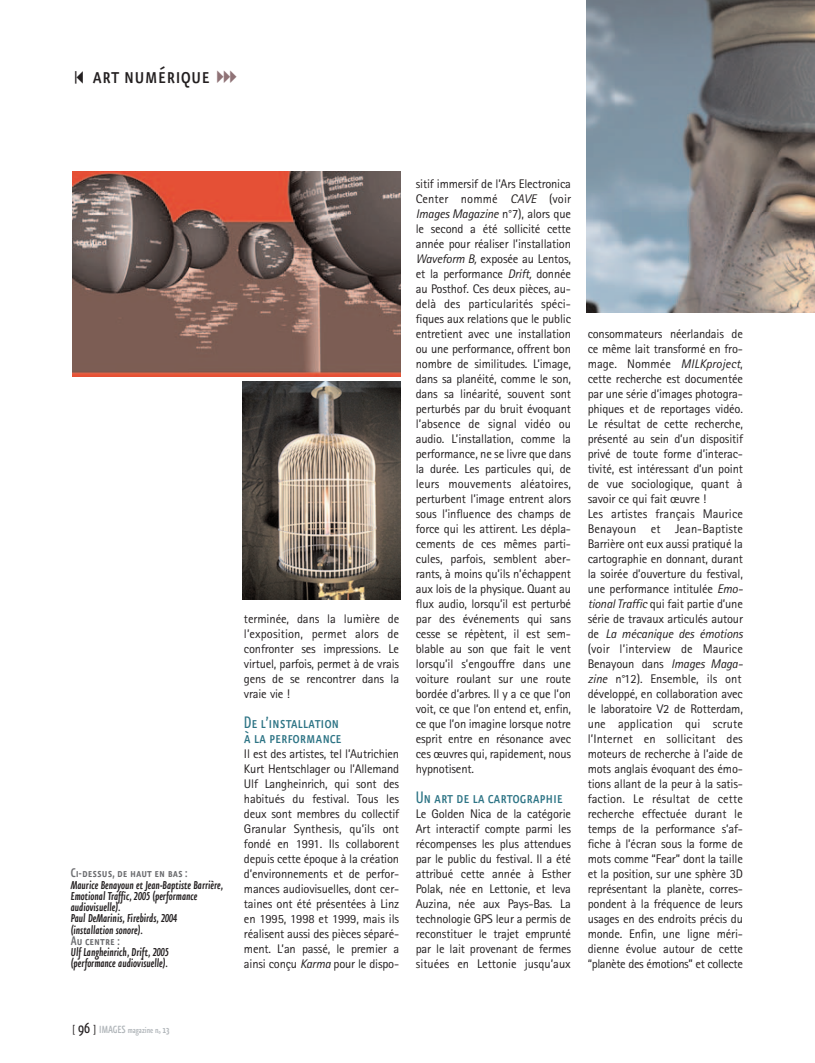
<style>
.page{position:relative;width:815px;height:1063px;background:#fff}
.page>*{position:absolute;margin:0;border:0;box-sizing:border-box;transform-origin:0 0}
.t1{font:27.5px "Eureka Sans Cond Regular Caps";color:#231f20}
.t2{font:20px/15px "Eureka Sans Cond Regular Caps";letter-spacing:-.01em;color:#2d7485}
.t3{font:15px "Eureka Sans Cond Medium Caps";color:#6c6d70}
.t4{font:italic 500 13.75px/11.2px "Eureka Sans Cond";color:#231f20}
.t5{font:12.5px/15px "Rotis Sans Serif";letter-spacing:-.015em;color:#231f20;text-align:justify}
.t6{font:500 10px "Eureka Sans Cond";color:#b2b7bb}
.s1{color:#8f7276}
.s2{font-weight:400;font-size:12.5px;color:#231f20}
.s3{font-weight:400;font-size:18.75px;color:#231f20}
.s4{font-size:12.5px}
.s5{font-style:italic}
</style>
<div class="page">
<img style="left:72px;top:171px;width:328px;height:205px">
<img style="left:243px;top:381px;width:157px;height:218px">
<img style="left:586px;top:0;width:229px;height:312px">
<h1 class="t1" style="left:93px;top:57px;width:152px">art numérique<span class="s1">✔✔✔</span></h1>
<p class="t3" style="left:71px;top:864px;width:118px">Ci-dessus, de haut en bas :</p>
<p class="t4" style="left:71px;top:878px;width:154px">Maurice Benayoun et Jean-Baptiste Barrière,<br>Emotional Traffic, 2005 (performance audiovisuelle).<br>Paul DeMarinis, Firebirds, 2004 (installation sonore).</p>
<p class="t3" style="left:71px;top:931px;width:51px">Au centre :</p>
<p class="t4" style="left:71px;top:946px;width:99px">Ulf Langheinrich, Drift, 2005 (performance audiovisuelle).</p>
<p class="t6" style="left:73px;top:1027px;width:98px"><span class="s2">[</span> <span class="s3">96</span> <span class="s2">]</span> <span class="s4">IMAGES</span> magazine n° <span class="s4">13</span></p>
<p class="t5" style="left:244px;top:612px;width:157px">terminée, dans la lumière de l’exposition, permet alors de confronter ses impressions. Le virtuel, parfois, permet à de vrais gens de se rencontrer dans la vraie vie !</p>
<h2 class="t2" style="left:244px;top:713px;width:99px">De l’installation à la performance</h2>
<p class="t5" style="left:244px;top:747px;width:157px">Il est des artistes, tel l’Autrichien Kurt Hentschlager ou l’Allemand Ulf Langheinrich, qui sont des habitués du festival. Tous les deux sont membres du collectif Granular Synthesis, qu’ils ont fondé en 1991. Ils collaborent depuis cette époque à la création d’environnements et de perfor&shy;mances audiovisuelles, dont cer&shy;taines ont été présentées à Linz en 1995, 1998 et 1999, mais ils réalisent aussi des pièces séparé&shy;ment. L’an passé, le premier a ainsi conçu <span class="s5">Karma</span> pour le dispo-</p>
<p class="t5" style="left:416px;top:177px;width:157px">sitif immersif de l’Ars Electronica Center nommé <span class="s5">CAVE</span> (voir <span class="s5">Images Magazine</span> n°7), alors que le second a été sollicité cette année pour réaliser l’installation <span class="s5">Waveform B,</span> exposée au Lentos, et la performance <span class="s5">Drift,</span> donnée au Posthof. Ces deux pièces, au&shy;delà des particularités spéci&shy;fiques aux relations que le public entretient avec une installation ou une performance, offrent bon nombre de similitudes. L’image, dans sa planéité, comme le son, dans sa linéarité, souvent sont perturbés par du bruit évoquant l’absence de signal vidéo ou audio. L’installation, comme la performance, ne se livre que dans la durée. Les particules qui, de leurs mouvements aléatoires, perturbent l’image entrent alors sous l’influence des champs de force qui les attirent. Les dépla&shy;cements de ces mêmes parti&shy;cules, parfois, semblent aber&shy;rants, à moins qu’ils n’échappent aux lois de la physique. Quant au flux audio, lorsqu’il est perturbé par des événements qui sans cesse se répètent, il est sem&shy;blable au son que fait le vent lorsqu’il s’engouffre dans une voiture roulant sur une route bordée d’arbres. Il y a ce que l’on voit, ce que l’on entend et, enfin, ce que l’on imagine lorsque notre esprit entre en résonance avec ces œuvres qui, rapidement, nous hypnotisent.</p>
<h2 class="t2" style="left:416px;top:788px;width:149px">Un art de la cartographie</h2>
<p class="t5" style="left:416px;top:807px;width:157px">Le Golden Nica de la catégorie Art interactif compte parmi les récompenses les plus attendues par le public du festival. Il a été attribué cette année à Esther Polak, née en Lettonie, et Ieva Auzina, née aux Pays-Bas. La technologie GPS leur a permis de reconstituer le trajet emprunté par le lait provenant de fermes situées en Lettonie jusqu’aux</p>
<p class="t5" style="left:588px;top:327px;width:157px;text-align:left">consommateurs néerlandais de ce même lait transformé en fro&shy;mage. Nommée <span class="s5">MILKproject</span>, cette recherche est documentée par une série d’images photogra&shy;phiques et de reportages vidéo.<br>Le résultat de cette recherche, présenté au sein d’un dispositif privé de toute forme d’interac&shy;tivité, est intéressant d’un point de vue sociologique, quant à savoir ce qui fait œuvre !<br>Les artistes français Maurice<br>Benayoun et Jean-Baptiste<br>Barrière ont eux aussi pratiqué la cartographie en donnant, durant la soirée d’ouverture du festival, une performance intitulée <span class="s5">Emo&shy;tional Traffic</span> qui fait partie d’une série de travaux articulés autour de <span class="s5">La mécanique des émotions </span>(voir l’interview de Maurice<br>Benayoun dans <span class="s5">Images Maga&shy;zine</span> n°12). Ensemble, ils ont développé, en collaboration avec le laboratoire V2 de Rotterdam, une application qui scrute l’Internet en sollicitant des moteurs de recherche à l’aide de mots anglais évoquant des émo&shy;tions allant de la peur à la satis&shy;faction. Le résultat de cette recherche effectuée durant le temps de la performance s’af&shy;fiche à l’écran sous la forme de mots comme “Fear” dont la taille et la position, sur une sphère 3D représentant la planète, corres&shy;pondent à la fréquence de leurs usages en des endroits précis du monde. Enfin, une ligne méri&shy;dienne évolue autour de cette “planète des émotions” et collecte</p>
</div>
